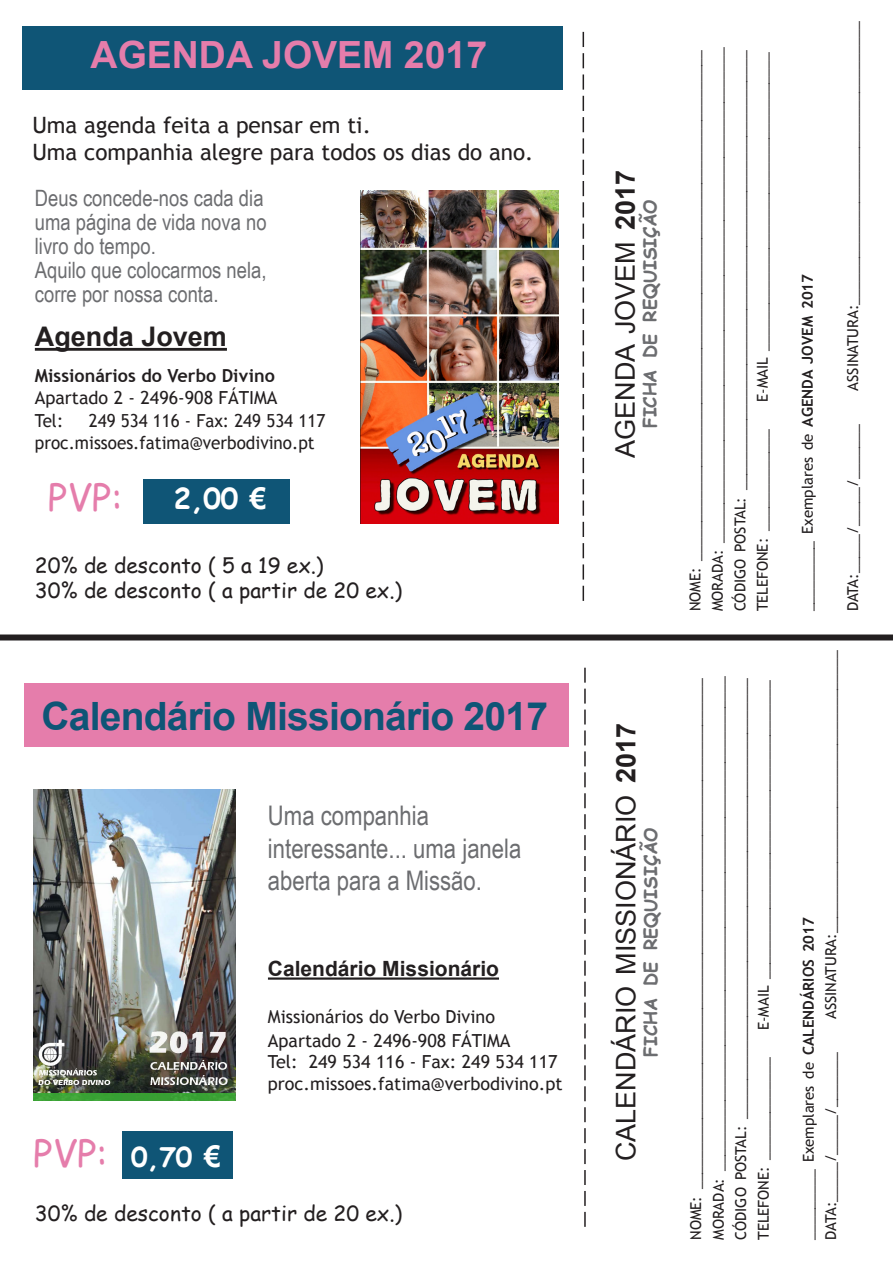
<style>
.page{position:relative;width:893px;height:1263px;background:#fff}
.page>*{position:absolute;margin:0;border:0;box-sizing:border-box;transform-origin:0 0}
.t1{font:700 39px "Arial";letter-spacing:-.02em;color:#0f5576}
.t2{font:700 37.5px "Arial";color:#e57dab}
.t3{font:37.5px "Comic Sans MS";color:#e57dab}
.t4{font:700 28.5px "Comic Sans MS";color:#fff}
.t5{font:27px/32.4px "Arial Narrow";color:#6c6d70}
.t6{font:27px "Arial";color:#231f20}
.t7{font:700 27px "Arial";color:#231f20}
.t8{font:22.5px/24px "Arial Narrow";color:#6c6d70}
.t9{font:22.5px "Trebuchet MS";color:#231f20}
.t10{font:21px "Comic Sans MS";color:#231f20}
.t11{font:700 21px "Arial";color:#231f20}
.t12{font:18px "Trebuchet MS";color:#231f20}
.t13{font:18px "Trebuchet MS";color:#231f20;scale:.95 1}
.t14{font:700 18px "Comic Sans MS";color:#6c6d70}
.t15{font:700 18px "Trebuchet MS";color:#231f20}
.t16{font:15px "Trebuchet MS";color:#231f20}
.s1{font-family:"Arial";font-size:30px}
.s2{font-weight:700;font-size:27px;color:#fff}
.s3{font-family:"Arial";font-weight:700;font-size:30px;color:#fff}
.s4{font-weight:700}
</style>
<div class="page">
<div style="left:122px;top:1131px;width:111px;height:48px;background:#0f5576"></div>
<hr style="left:268px;top:977px;width:231px;height:3px;background:#231f20">
<img style="left:33px;top:789px;width:203px;height:312px">
<div style="left:24px;top:683px;width:544px;height:64px;background:#e57dab"></div>
<svg style="left:584px;top:668px;width:2px;height:559px"></svg>
<hr style="left:35px;top:348px;width:192px;height:3px;background:#231f20">
<div style="left:143px;top:479px;width:146px;height:44px;background:#0f5576"></div>
<img style="left:360px;top:191px;width:198px;height:332px">
<svg style="left:583px;top:32px;width:1px;height:569px"></svg>
<div style="left:0;top:634px;width:893px;height:6px;background:#231f20"></div>
<div style="left:22px;top:26px;width:541px;height:64px;background:#0f5576"></div>
<p class="t2" style="left:91px;top:31px;width:398px">AGENDA JOVEM 2017</p>
<p class="t9" style="left:32px;top:112px;width:340px">Uma agenda feita a pensar em ti.</p>
<p class="t9" style="left:32px;top:139px;width:503px">Uma companhia alegre para todos os dias do ano.</p>
<p class="t8" style="left:35px;top:185px;width:233px">Deus concede-nos cada dia uma página de vida nova no livro do tempo.</p>
<p class="t8" style="left:35px;top:257px;width:233px">Aquilo que colocarmos nela, corre por nossa conta.</p>
<p class="t7" style="left:35px;top:319px;width:194px">Agenda Jovem</p>
<p class="t15" style="left:35px;top:364px;width:242px">Missionários do Verbo Divino</p>
<p class="t12" style="left:35px;top:387px;width:244px">Apartado 2 - 2496-908 FÁTIMA</p>
<p class="t13" style="left:35px;top:410px;width:31px">Tel:</p>
<p class="t13" style="left:89px;top:410px;width:250px">249 534 116 - Fax: 249 534 117</p>
<p class="t13" style="left:35px;top:432px;width:296px">proc.missoes.fatima@verbodivino.pt</p>
<p class="t3" style="left:48px;top:470px;width:76px">PVP:</p>
<p class="t4" style="left:174px;top:477px;width:94px">2,00 <span class="s1">€</span></p>
<p class="t10" style="left:35px;top:550px;width:290px">20% de desconto ( 5 a 19 ex.)</p>
<p class="t10" style="left:35px;top:575px;width:369px">30% de desconto ( a partir de 20 ex.)</p>
<p class="t1" style="left:42px;top:691px;width:508px">Calendário Missionário 2017</p>
<p class="t5" style="left:268px;top:798px;width:255px">Uma companhia interessante... uma janela aberta para a Missão.</p>
<p class="t3" style="left:33px;top:1126px;width:189px">PVP: <span class="s2">0,70</span> <span class="s3">€</span></p>
<p class="t11" style="left:268px;top:955px;width:233px">Calendário Missionário</p>
<p class="t12" style="left:268px;top:1006px;width:229px">Missionários do Verbo Divino</p>
<p class="t12" style="left:268px;top:1030px;width:244px">Apartado 2 - 2496-908 FÁTIMA</p>
<p class="t12" style="left:268px;top:1051px;width:291px">Tel: 249 534 116 - Fax: 249 534 117</p>
<p class="t12" style="left:268px;top:1073px;width:296px">proc.missoes.fatima@verbodivino.pt</p>
<p class="t10" style="left:35px;top:1198px;width:369px">30% de desconto ( a partir de 20 ex.)</p>
<p class="t6" style="left:608px;top:458px;width:290px;rotate:-90deg">AGENDA JOVEM <span class="s4">2017</span></p>
<p class="t14" style="left:636px;top:428px;width:231px;rotate:-90deg">FICHA DE REQUISIÇÃO</p>
<p class="t6" style="left:608px;top:1161px;width:440px;rotate:-90deg">CALENDÁRIO MISSIONÁRIO <span class="s4">2017</span></p>
<p class="t14" style="left:637px;top:1057px;width:231px;rotate:-90deg">FICHA DE REQUISIÇÃO</p>
<p class="t16" style="left:686px;top:611px;width:563px;rotate:-90deg">NOME: _________________________________________________________________</p>
<p class="t16" style="left:709px;top:611px;width:565px;rotate:-90deg">MORADA: _______________________________________________________________</p>
<p class="t16" style="left:731px;top:611px;width:563px;rotate:-90deg">CÓDIGO POSTAL: ________________________________________________________</p>
<p class="t16" style="left:754px;top:402px;width:351px;rotate:-90deg">E-MAIL ______________________________________</p>
<p class="t16" style="left:754px;top:611px;width:184px;rotate:-90deg">TELEFONE: _____________</p>
<p class="t16" style="left:687px;top:1240px;width:563px;rotate:-90deg">NOME: _________________________________________________________________</p>
<p class="t16" style="left:710px;top:1240px;width:565px;rotate:-90deg">MORADA: _______________________________________________________________</p>
<p class="t16" style="left:732px;top:1240px;width:563px;rotate:-90deg">CÓDIGO POSTAL: ________________________________________________________</p>
<p class="t16" style="left:755px;top:1030px;width:351px;rotate:-90deg">E-MAIL ______________________________________</p>
<p class="t16" style="left:755px;top:1240px;width:184px;rotate:-90deg">TELEFONE: _____________</p>
<p class="t16" style="left:799px;top:611px;width:339px;rotate:-90deg">_________ Exemplares de <span class="s4">AGENDA JOVEM 2017</span></p>
<p class="t16" style="left:844px;top:391px;width:371px;rotate:-90deg">ASSINATURA:____________________________________</p>
<p class="t16" style="left:844px;top:611px;width:189px;rotate:-90deg">DATA:_____/_____/_______</p>
<p class="t16" style="left:800px;top:1240px;width:324px;rotate:-90deg">_________ Exemplares de <span class="s4">CALENDÁRIOS 2017</span></p>
<p class="t16" style="left:822px;top:1019px;width:371px;rotate:-90deg">ASSINATURA:____________________________________</p>
<p class="t16" style="left:822px;top:1240px;width:189px;rotate:-90deg">DATA:_____/_____/_______</p>
</div>
